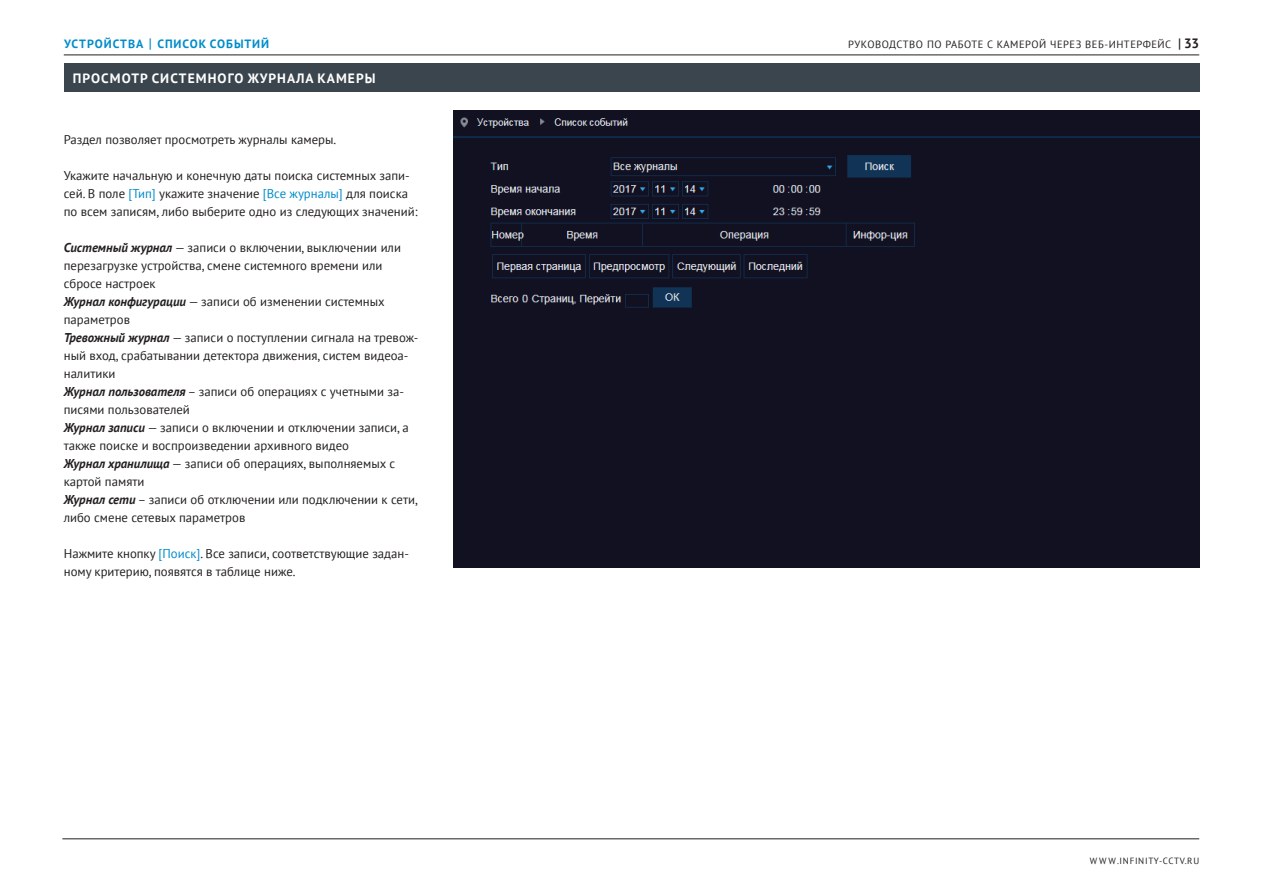
<style>
.page{position:relative;width:1263px;height:893px;background:#fff}
.page>*{position:absolute;margin:0;border:0;box-sizing:border-box;transform-origin:0 0}
.t1{font:700 13.5px "PT Sans";letter-spacing:.08em;color:#fff}
.t2{font:12.75px/18px "PT Sans";color:#231f20}
.t3{font:700 12px "PT Sans";letter-spacing:.08em;color:#008cca}
.t4{font:10.5px "PT Sans";letter-spacing:.05em;color:#231f20}
.t5{font:9px "PT Sans";letter-spacing:.075em;color:#231f20}
.s1{font-size:13.65px}
.s2{color:#008cca}
.s3{font-weight:700;font-style:italic}
.s4{font-weight:700;font-style:italic;font-size:13.65px}
.s5{font-weight:700;font-size:13.5px}
</style>
<div class="page">
<hr style="left:64px;top:55px;width:1135px;height:1px;background:#231f20">
<hr style="left:62px;top:838px;width:1137px;height:1px;background:#231f20">
<div style="left:454px;top:111px;width:745px;height:456px;background:#112"></div>
<div style="left:64px;top:64px;width:1135px;height:28px;background:#3b454d"></div>
<p class="t3" style="left:64px;top:36px;width:207px">УСТРОЙСТВА <span class="s1">|</span> СПИСОК СОБЫТИЙ</p>
<p class="t1" style="left:73px;top:69px;width:304px">ПРОСМОТР СИСТЕМНОГО ЖУРНАЛА КАМЕРЫ</p>
<p class="t2" style="left:64px;top:130px;width:274px">Раздел позволяет просмотреть журналы камеры.</p>
<p class="t2" style="left:64px;top:166px;width:355px">Укажите начальную и конечную даты поиска системных запи&shy;сей. В поле <span class="s2">[Тип]</span> укажите значение <span class="s2">[Все журналы]</span> для поиска по всем записям, либо выберите одно из следующих значений:</p>
<p class="t2" style="left:64px;top:238px;width:356px"><span class="s3">Системный журнал</span> — записи о включении, выключении или перезагрузке устройства, смене системного времени или сбросе настроек<br><span class="s3">Журнал конфигурации</span> — записи об изменении системных параметров<br><span class="s3">Тревожный журнал</span> — записи о поступлении сигнала на тревож&shy;ный вход, срабатывании детектора движения, систем видеоа&shy;налитики<br><span class="s3">Журнал пользователя</span> – записи об операциях с учетными за&shy;писями пользователей<br><span class="s3">Журнал записи</span> — записи о включении и отключении записи, а также поиске и воспроизведении архивного видео<br><span class="s3">Журнал хранилища</span> — записи об операциях, выполняемых с картой памяти<br><span class="s3">Журнал сети</span> – записи об отключении или подключении к сети, либо смене сетевых параметров</p>
<p class="t2" style="left:64px;top:544px;width:347px">Нажмите кнопку <span class="s2">[Поиск]</span>. Все записи, соответствующие задан&shy;ному критерию, появятся в таблице ниже.</p>
<p class="t4" style="left:848px;top:38px;width:352px">РУКОВОДСТВО ПО РАБОТЕ С КАМЕРОЙ ЧЕРЕЗ ВЕБ-ИНТЕРФЕЙС <span class="s4">|</span> <span class="s5">33</span></p>
<p class="t5" style="left:1090px;top:855px;width:111px">W W W.INFINITY-CCTV.RU</p>
</div>
